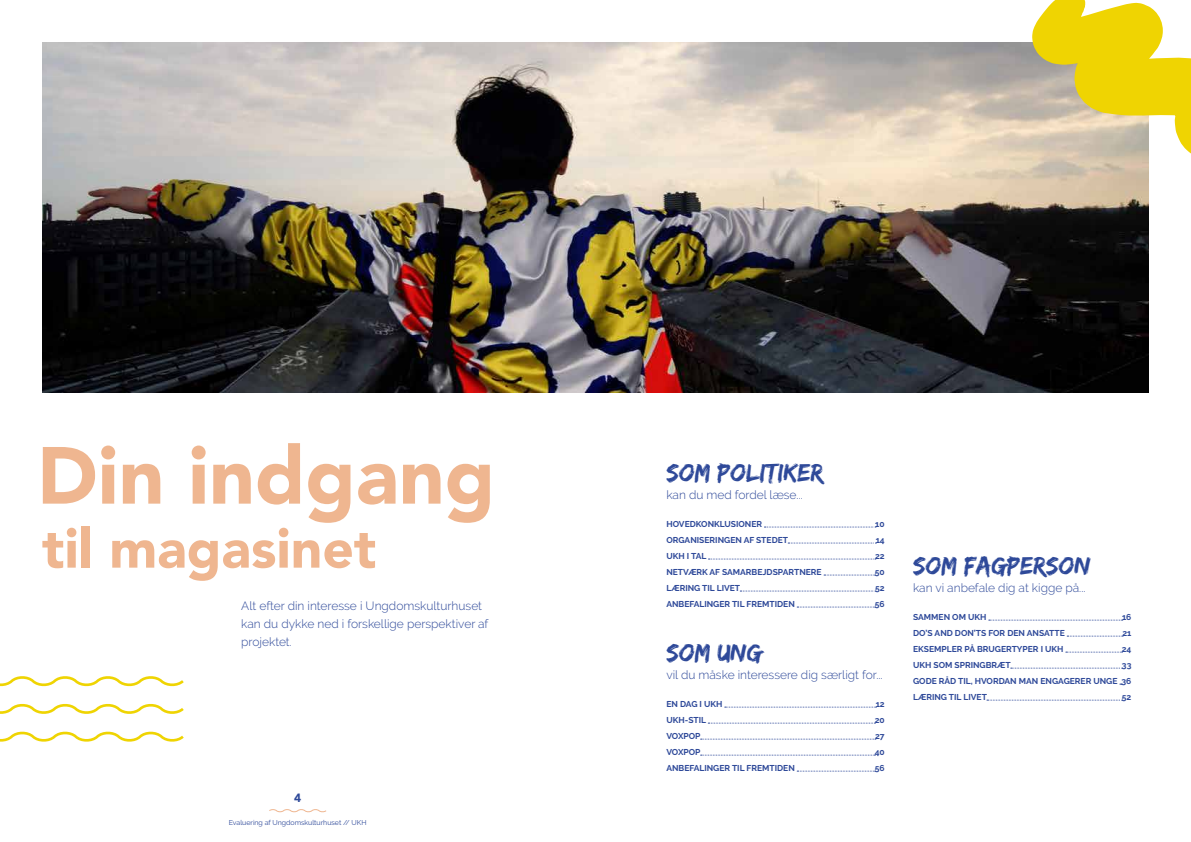
<style>
.page{position:relative;width:1191px;height:842px;background:#fff}
.page>*{position:absolute;margin:0;border:0;box-sizing:border-box;transform-origin:0 0}
.t1{font:900 80px "Avenir";color:#efb690}
.t2{font:900 55px "Avenir";color:#efb690}
.t3{font:26px "Edo";color:#2e4999}
.t4{font:300 12px/18px "Raleway";color:#2e4999}
.t5{font:900 12px "Avenir";color:#2e4999}
.t6{font:700 8.5px/16px "Raleway";color:#2e4999;text-align:justify}
.t7{font:7px "Raleway";color:#2e4999}
</style>
<div class="page">
<svg style="left:269px;top:809px;width:57px;height:4px"></svg>
<img style="left:43px;top:43px;width:1105px;height:350px">
<svg style="left:764px;top:527px;width:112px;height:1px"></svg>
<svg style="left:788px;top:543px;width:88px;height:1px"></svg>
<svg style="left:708px;top:559px;width:168px;height:1px"></svg>
<svg style="left:824px;top:575px;width:51px;height:1px"></svg>
<svg style="left:740px;top:591px;width:136px;height:1px"></svg>
<svg style="left:797px;top:607px;width:78px;height:1px"></svg>
<svg style="left:988px;top:620px;width:134px;height:1px"></svg>
<svg style="left:1067px;top:636px;width:56px;height:1px"></svg>
<svg style="left:1065px;top:652px;width:57px;height:1px"></svg>
<svg style="left:1010px;top:668px;width:112px;height:1px"></svg>
<svg style="left:987px;top:700px;width:135px;height:1px"></svg>
<svg style="left:724px;top:707px;width:152px;height:1px"></svg>
<svg style="left:708px;top:723px;width:167px;height:1px"></svg>
<svg style="left:700px;top:739px;width:176px;height:1px"></svg>
<svg style="left:700px;top:755px;width:175px;height:1px"></svg>
<svg style="left:797px;top:771px;width:78px;height:1px"></svg>
<svg style="left:0;top:731px;width:184px;height:11px"></svg>
<svg style="left:0;top:703px;width:184px;height:11px"></svg>
<svg style="left:0;top:676px;width:184px;height:11px"></svg>
<svg style="left:1032px;top:0;width:159px;height:182px"></svg>
<h1 class="t1" style="left:37px;top:407px;width:459px">Din indgang</h1>
<h2 class="t2" style="left:42px;top:501px;width:336px">til magasinet</h2>
<h3 class="t4" style="left:241px;top:597px;width:249px">Alt efter din interesse i Ungdomskulturhuset kan du dykke ned i forskellige perspektiver af projektet.</h3>
<h3 class="t5" style="left:294px;top:787px;width:9px">4</h3>
<p class="t7" style="left:229px;top:818px;width:139px">Evaluering af Ungdomskulturhuset // UKH</p>
<h3 class="t3" style="left:666px;top:457px;width:159px">SOM POLITIKER</h3>
<h3 class="t4" style="left:666px;top:486px;width:138px">kan du med fordel læse...</h3>
<p class="t6" style="left:666px;top:516px;width:97px">HOVEDKONKLUSIONER</p>
<p class="t6" style="left:875px;top:516px;width:11px">10</p>
<p class="t6" style="left:666px;top:532px;width:123px">ORGANISERINGEN AF STEDET</p>
<p class="t6" style="left:875px;top:532px;width:11px">14</p>
<p class="t6" style="left:666px;top:548px;width:42px">UKH I TAL</p>
<p class="t6" style="left:875px;top:548px;width:11px">22</p>
<p class="t6" style="left:666px;top:564px;width:157px">NETVÆRK AF SAMARBEJDSPARTNERE</p>
<p class="t6" style="left:874px;top:564px;width:11px">50</p>
<p class="t6" style="left:666px;top:580px;width:75px">LÆRING TIL LIVET</p>
<p class="t6" style="left:875px;top:580px;width:11px">52</p>
<p class="t6" style="left:666px;top:596px;width:130px">ANBEFALINGER TIL FREMTIDEN</p>
<p class="t6" style="left:875px;top:596px;width:11px">56</p>
<h3 class="t3" style="left:666px;top:637px;width:98px">SOM UNG</h3>
<h3 class="t4" style="left:666px;top:666px;width:218px">vil du måske interessere dig særligt for...</h3>
<p class="t6" style="left:666px;top:696px;width:58px">EN DAG I UKH</p>
<p class="t6" style="left:875px;top:696px;width:10px">12</p>
<p class="t6" style="left:666px;top:712px;width:41px">UKH-STIL</p>
<p class="t6" style="left:874px;top:712px;width:12px">20</p>
<p class="t6" style="left:666px;top:728px;width:36px">VOXPOP</p>
<p class="t6" style="left:875px;top:728px;width:11px">27</p>
<p class="t6" style="left:666px;top:744px;width:36px">VOXPOP</p>
<p class="t6" style="left:874px;top:744px;width:12px">40</p>
<p class="t6" style="left:666px;top:760px;width:130px">ANBEFALINGER TIL FREMTIDEN</p>
<p class="t6" style="left:875px;top:760px;width:11px">56</p>
<h3 class="t3" style="left:913px;top:550px;width:179px">SOM FAGPERSON</h3>
<h3 class="t4" style="left:913px;top:579px;width:174px">kan vi anbefale dig at kigge på...</h3>
<p class="t6" style="left:913px;top:609px;width:75px">SAMMEN OM UKH</p>
<p class="t6" style="left:1122px;top:609px;width:11px">16</p>
<p class="t6" style="left:913px;top:625px;width:153px">DO’S AND DON’TS FOR DEN ANSATTE</p>
<p class="t6" style="left:1122px;top:625px;width:10px">21</p>
<p class="t6" style="left:913px;top:641px;width:152px">EKSEMPLER PÅ BRUGERTYPER I UKH</p>
<p class="t6" style="left:1121px;top:641px;width:11px">24</p>
<p class="t6" style="left:913px;top:657px;width:99px">UKH SOM SPRINGBRÆT</p>
<p class="t6" style="left:913px;top:657px;width:220px;text-indent:209px">33<br>GODE RÅD TIL, HVORDAN MAN ENGAGERER UNGE 36<br>LÆRING TIL LIVET</p>
<p class="t6" style="left:1122px;top:689px;width:11px">52</p>
</div>
